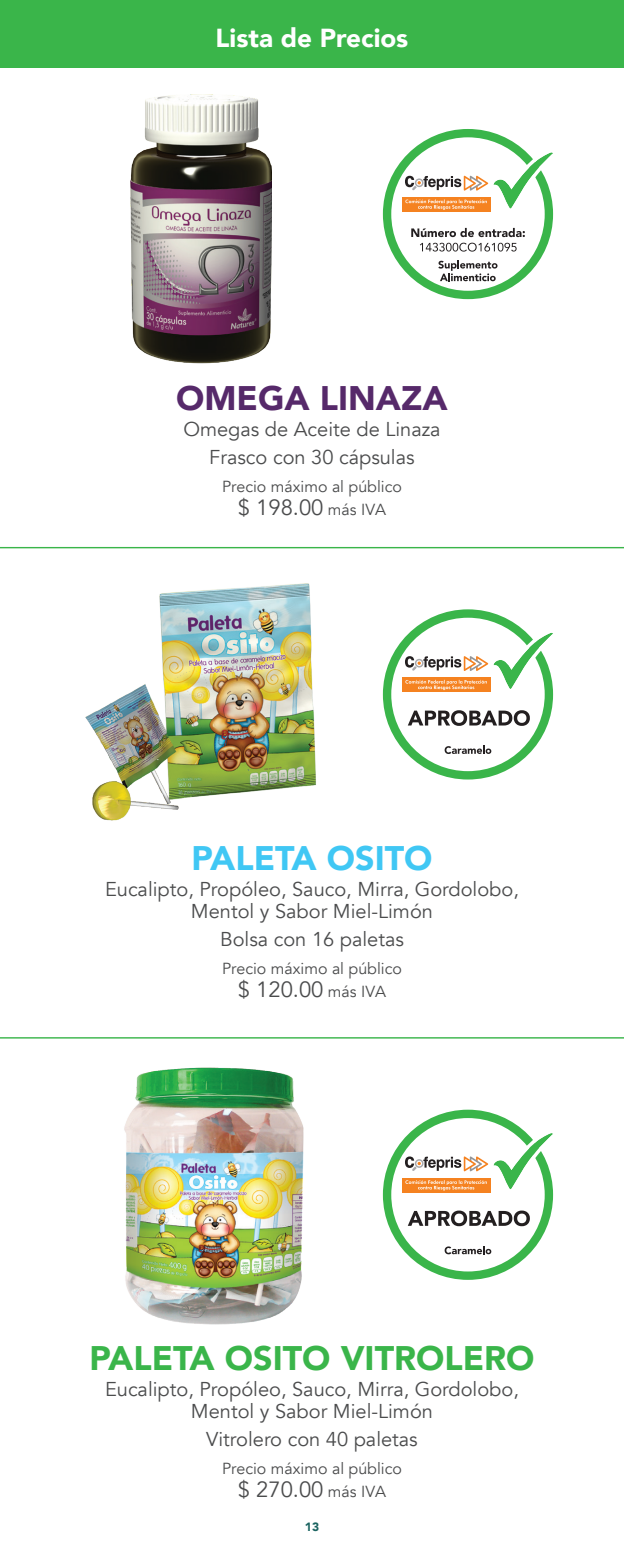
<style>
.page{position:relative;width:624px;height:1560px;background:#fff}
.page>*{position:absolute;margin:0;border:0;box-sizing:border-box;transform-origin:0 0}
.t1{font:900 34px "Avenir";color:#3ab54a}
.t2{font:900 34px "Avenir";color:#56296a}
.t3{font:900 34px "Avenir";color:#40c7f4}
.t4{font:900 26px "Avenir";color:#fff}
.t5{font:22px "Avenir";color:#4b4c4d}
.t6{font:20px/22px "Avenir";color:#4b4c4d;text-align:center}
.t7{font:16px "Avenir";color:#4b4c4d}
.t8{font:900 12px "Avenir";color:#1b6461}
.s1{font-size:16px}
</style>
<div class="page">
<div style="left:0;top:0;width:624px;height:68px;background:#3ab54a"></div>
<hr style="left:0;top:547px;width:624px;height:1px;background:#3ab54a">
<hr style="left:0;top:1037px;width:624px;height:1px;background:#3ab54a">
<div style="left:383px;top:609px;width:170px;height:170px;background:#3ab54a;border-radius:50%"></div>
<div style="left:391px;top:617px;width:153px;height:154px;background:#fff;border-radius:50%"></div>
<svg style="left:444px;top:745px;width:47px;height:9px"></svg>
<svg style="left:408px;top:710px;width:122px;height:15px"></svg>
<div style="left:402px;top:677px;width:88px;height:15px;background:#f58220"></div>
<svg style="left:405px;top:629px;width:148px;height:63px"></svg>
<div style="left:383px;top:129px;width:170px;height:170px;background:#3ab54a;border-radius:50%"></div>
<div style="left:391px;top:137px;width:153px;height:154px;background:#fff;border-radius:50%"></div>
<svg style="left:438px;top:260px;width:59px;height:21px"></svg>
<svg style="left:411px;top:228px;width:114px;height:9px"></svg>
<svg style="left:420px;top:243px;width:96px;height:8px"></svg>
<div style="left:402px;top:197px;width:88px;height:15px;background:#f58220"></div>
<svg style="left:405px;top:149px;width:148px;height:63px"></svg>
<img style="left:85px;top:583px;width:231px;height:238px">
<img style="left:130px;top:95px;width:141px;height:269px">
<div style="left:383px;top:1109px;width:170px;height:170px;background:#3ab54a;border-radius:50%"></div>
<div style="left:391px;top:1117px;width:153px;height:154px;background:#fff;border-radius:50%"></div>
<svg style="left:444px;top:1246px;width:47px;height:8px"></svg>
<svg style="left:408px;top:1210px;width:122px;height:15px"></svg>
<div style="left:402px;top:1177px;width:88px;height:15px;background:#f58220"></div>
<svg style="left:405px;top:1129px;width:148px;height:63px"></svg>
<img style="left:124px;top:1067px;width:180px;height:258px">
<h2 class="t4" style="left:216px;top:16px;width:194px">Lista de Precios</h2>
<p class="t2" style="left:176px;top:369px;width:273px">OMEGA LINAZA</p>
<p class="t6" style="left:183px;top:415px;width:259px;line-height:28px">Omegas de Aceite de Linaza<br>Frasco con 30 cápsulas</p>
<p class="t7" style="left:222px;top:477px;width:181px">Precio máximo al público</p>
<p class="t5" style="left:238px;top:494px;width:150px">$ 198.00 <span class="s1">más IVA</span></p>
<p class="t3" style="left:191px;top:828px;width:243px">PALETA OSITO</p>
<p class="t6" style="left:105px;top:878px;width:415px">Eucalipto, Propóleo, Sauco, Mirra, Gordolobo,<br>Mentol y Sabor Miel-Limón</p>
<p class="t6" style="left:220px;top:928px;width:185px">Bolsa con 16 paletas</p>
<p class="t7" style="left:222px;top:958px;width:181px">Precio máximo al público</p>
<p class="t5" style="left:238px;top:975px;width:150px">$ 120.00 <span class="s1">más IVA</span></p>
<p class="t1" style="left:89px;top:1328px;width:446px">PALETA OSITO VITROLERO</p>
<p class="t6" style="left:105px;top:1378px;width:415px">Eucalipto, Propóleo, Sauco, Mirra, Gordolobo,<br>Mentol y Sabor Miel-Limón</p>
<p class="t6" style="left:206px;top:1428px;width:213px">Vitrolero con 40 paletas</p>
<p class="t7" style="left:222px;top:1458px;width:181px">Precio máximo al público</p>
<p class="t5" style="left:238px;top:1475px;width:150px">$ 270.00 <span class="s1">más IVA</span></p>
<p class="t8" style="left:305px;top:1515px;width:16px">13</p>
</div>
